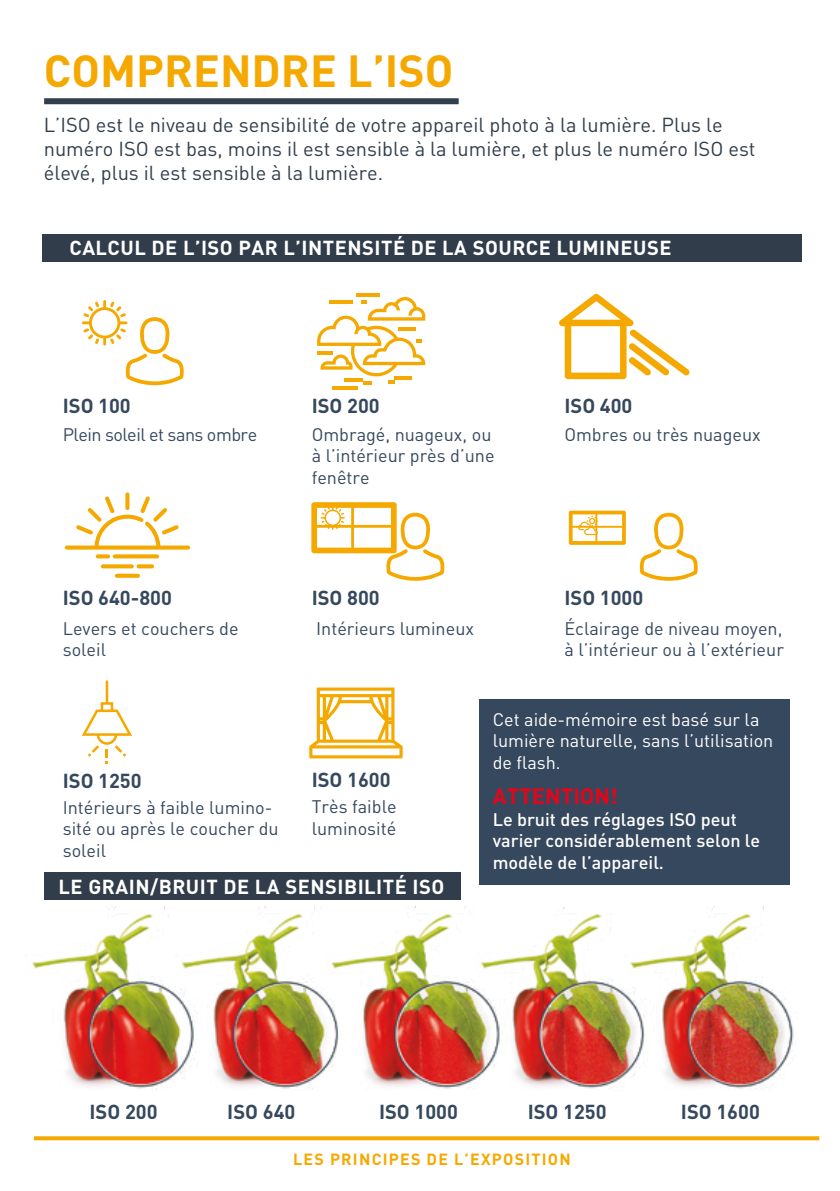
<style>
.page{position:relative;width:840px;height:1191px;background:#fff}
.page>*{position:absolute;margin:0;border:0;box-sizing:border-box;transform-origin:0 0}
.t1{font:700 44.4px "DIN Pro";color:#f5a900}
.t2{font:700 22px "DIN Pro";color:#e3051a}
.t3{font:20px/24px "DIN Pro";color:#313e4b}
.t4{font:700 20px "DIN Pro";color:#36485e}
.t5{font:700 20px "DIN Pro";letter-spacing:.025em;color:#fff}
.t6{font:18px/21.6px "DIN Pro";color:#36485e}
.t7{font:500 18px/21.6px "DIN Pro";color:#fff}
.t8{font:18px/21.6px "DIN Pro";color:#fff}
.t9{font:18px "DIN Pro";letter-spacing:-.03em;color:#36485e}
.t10{font:700 16px "DIN Pro";letter-spacing:.075em;color:#f5a900}
</style>
<div class="page">
<svg style="left:96px;top:554px;width:14px;height:4px"></svg>
<div style="left:42px;top:234px;width:759px;height:28px;background:#313d4b"></div>
<svg style="left:82px;top:300px;width:102px;height:85px"></svg>
<svg style="left:559px;top:293px;width:130px;height:86px"></svg>
<svg style="left:311px;top:502px;width:133px;height:79px"></svg>
<svg style="left:639px;top:513px;width:58px;height:68px"></svg>
<svg style="left:82px;top:680px;width:50px;height:83px"></svg>
<div style="left:478px;top:699px;width:311px;height:185px;background:#36485e"></div>
<svg style="left:568px;top:510px;width:57px;height:35px"></svg>
<img style="left:32px;top:906px;width:762px;height:183px">
<svg style="left:125px;top:492px;width:4px;height:18px"></svg>
<svg style="left:65px;top:496px;width:125px;height:53px"></svg>
<svg style="left:113px;top:554px;width:46px;height:4px"></svg>
<svg style="left:101px;top:564px;width:33px;height:4px"></svg>
<svg style="left:136px;top:564px;width:18px;height:4px"></svg>
<svg style="left:115px;top:574px;width:25px;height:4px"></svg>
<hr style="left:332px;top:387px;width:25px;height:3px;background:#f5a900">
<hr style="left:356px;top:294px;width:23px;height:3px;background:#f5a900">
<svg style="left:317px;top:297px;width:108px;height:88px"></svg>
<svg style="left:309px;top:687px;width:93px;height:71px"></svg>
<div style="left:44px;top:98px;width:414px;height:6px;background:#313e4b"></div>
<div style="left:44px;top:872px;width:416px;height:28px;background:#313d4b"></div>
<svg style="left:34px;top:1136px;width:784px;height:4px;background:#f5af12"></svg>
<h1 class="t1" style="left:44px;top:34px;width:411px">COMPRENDRE L’ISO</h1>
<p class="t3" style="left:44px;top:112px;width:713px">L’ISO est le niveau de sensibilité de votre appareil photo à la lumière. Plus le numéro ISO est bas, moins il est sensible à la lumière, et plus le numéro ISO est élevé, plus il est sensible à la lumière.</p>
<p class="t5" style="left:69px;top:231px;width:603px">CALCUL DE L’ISO PAR L’INTENSITÉ DE LA SOURCE LUMINEUSE</p>
<p class="t4" style="left:63px;top:389px;width:70px">ISO 100</p>
<p class="t9" style="left:63px;top:422px;width:196px">Plein soleil et sans ombre</p>
<p class="t4" style="left:63px;top:581px;width:111px">ISO 640-800</p>
<p class="t6" style="left:63px;top:617px;width:177px">Levers et couchers de soleil</p>
<p class="t4" style="left:311px;top:389px;width:70px">ISO 200</p>
<p class="t6" style="left:311px;top:423px;width:184px">Ombragé, nuageux, ou à l’intérieur près d’une fenêtre</p>
<p class="t4" style="left:311px;top:581px;width:70px">ISO 800</p>
<p class="t6" style="left:316px;top:617px;width:159px">Intérieurs lumineux</p>
<p class="t4" style="left:564px;top:389px;width:70px">ISO 400</p>
<p class="t6" style="left:564px;top:423px;width:198px">Ombres ou très nuageux</p>
<p class="t4" style="left:564px;top:581px;width:80px">ISO 1000</p>
<p class="t6" style="left:564px;top:617px;width:221px">Éclairage de niveau moyen, à l’intérieur ou à l’extérieur</p>
<p class="t8" style="left:492px;top:708px;width:282px">Cet aide-mémoire est basé sur la lumière naturelle, sans l’utilisation de flash.</p>
<p class="t4" style="left:63px;top:764px;width:80px">ISO 1250</p>
<p class="t6" style="left:63px;top:795px;width:217px">Intérieurs à faible lumino&shy;sité ou après le coucher du soleil</p>
<p class="t4" style="left:311px;top:763px;width:80px">ISO 1600</p>
<p class="t6" style="left:311px;top:795px;width:86px">Très faible luminosité</p>
<p class="t5" style="left:59px;top:869px;width:387px">LE GRAIN/BRUIT DE LA SENSIBILITÉ ISO</p>
<p class="t2" style="left:492px;top:778px;width:126px">ATTENTION!</p>
<p class="t7" style="left:492px;top:806px;width:269px">Le bruit des réglages ISO peut varier considérablement selon le modèle de l’appareil.</p>
<p class="t4" style="left:89px;top:1095px;width:70px">ISO 200</p>
<p class="t4" style="left:227px;top:1095px;width:70px">ISO 640</p>
<p class="t4" style="left:379px;top:1095px;width:80px">ISO 1000</p>
<p class="t4" style="left:527px;top:1095px;width:80px">ISO 1250</p>
<p class="t4" style="left:680px;top:1095px;width:80px">ISO 1600</p>
<p class="t10" style="left:293px;top:1146px;width:279px">LES PRINCIPES DE L’EXPOSITION</p>
</div>
